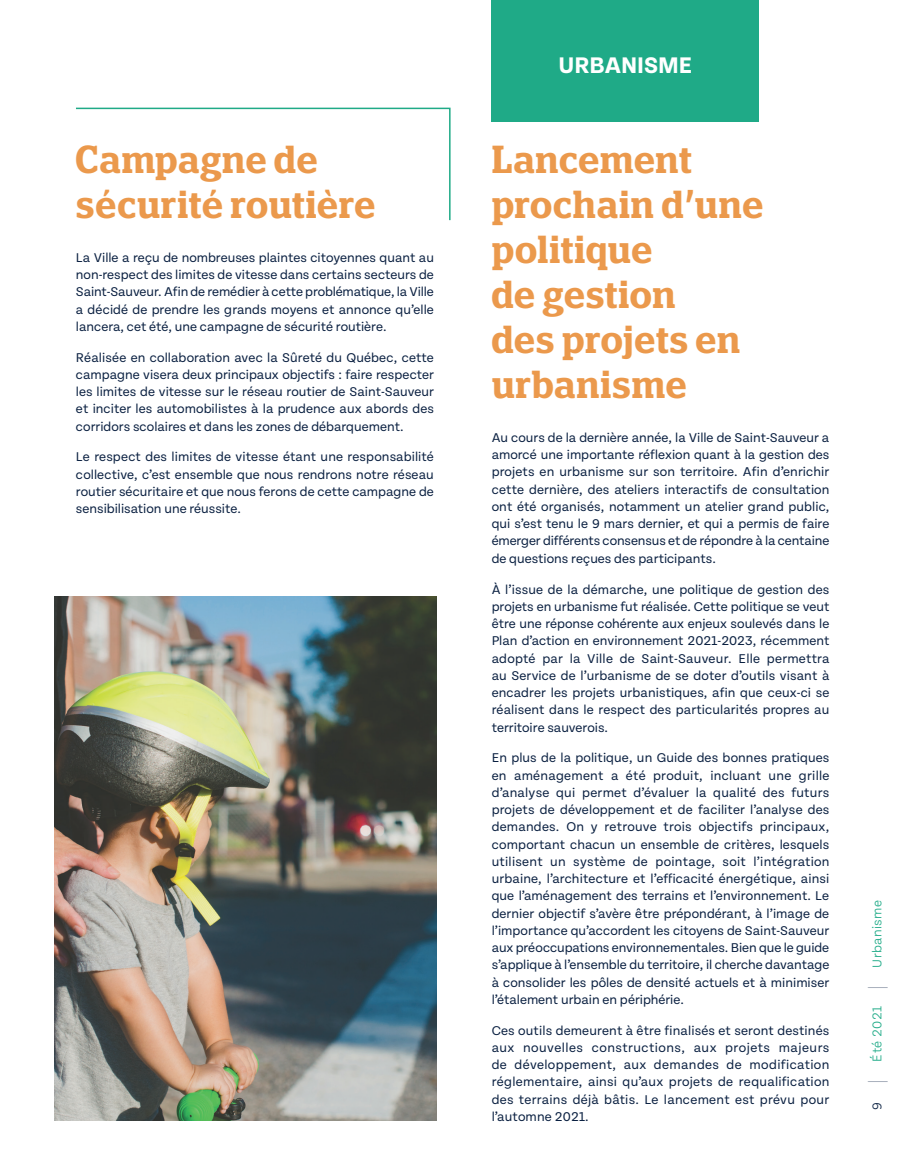
<style>
.page{position:relative;width:905px;height:1175px;background:#fff}
.page>*{position:absolute;margin:0;border:0;box-sizing:border-box;transform-origin:0 0}
.t1{font:600 condensed 39px/45px "Polyphonic";letter-spacing:.02em;color:#eb994c}
.t2{font:700 24px "Tenon";color:#fff}
.t3{font:200 20.4px "Tenon";color:#0a2041;scale:.38 1}
.Texte_courant{font:13.5px/17.2px "Tenon";color:#0a2041;text-align:justify}
.t4{font:300 13.5px "Tenon";letter-spacing:.03em;color:#1faa87}
.t5{font:300 13.5px "Tenon";color:#0a2041}
</style>
<div class="page">
<svg style="left:76px;top:107px;width:375px;height:114px"></svg>
<div style="left:491px;top:0;width:268px;height:121px;background:#1faa87"></div>
<img style="left:54px;top:596px;width:382px;height:524px">
<h1 class="t1" style="left:76px;top:136px;width:301px">Campagne de sécurité routière</h1>
<p class="Texte_courant" style="left:76px;top:249px;width:359px">La Ville a reçu de nombreuses plaintes citoyennes quant au non-respect des limites de vitesse dans certains secteurs de Saint-Sauveur. Afin de remédier à cette problématique, la Ville a décidé de prendre les grands moyens et annonce qu’elle lancera, cet été, une campagne de sécurité routière.</p>
<p class="Texte_courant" style="left:76px;top:349px;width:359px">Réalisée en collaboration avec la Sûreté du Québec, cette campagne visera deux principaux objectifs : faire respecter les limites de vitesse sur le réseau routier de Saint-Sauveur et inciter les automobilistes à la prudence aux abords des corridors scolaires et dans les zones de débarquement.</p>
<p class="Texte_courant" style="left:76px;top:448px;width:359px">Le respect des limites de vitesse étant une responsabilité collective, c’est ensemble que nous rendrons notre réseau routier sécuritaire et que nous ferons de cette campagne de sensibilisation une réussite.</p>
<p class="t2" style="left:558px;top:53px;width:135px">URBANISME</p>
<h1 class="t1" style="left:491px;top:136px;width:273px">Lancement prochain d’une politique<br>de gestion<br>des projets en urbanisme</h1>
<p class="Texte_courant" style="left:491px;top:429px;width:339px">Au cours de la dernière année, la Ville de Saint-Sauveur a amorcé une importante réflexion quant à la gestion des projets en urbanisme sur son territoire. Afin d’enrichir cette dernière, des ateliers interactifs de consultation ont été organisés, notamment un atelier grand public, qui s’est tenu le 9 mars dernier, et qui a permis de faire émerger différents consensus et de répondre à la centaine de questions reçues des participants.</p>
<p class="Texte_courant" style="left:491px;top:580px;width:339px">À l’issue de la démarche, une politique de gestion des projets en urbanisme fut réalisée. Cette politique se veut être une réponse cohérente aux enjeux soulevés dans le Plan d’action en environnement 2021-2023, récemment adopté par la Ville de Saint-Sauveur. Elle permettra au Service de l’urbanisme de se doter d’outils visant à encadrer les projets urbanistiques, afin que ceux-ci se réalisent dans le respect des particularités propres au territoire sauverois.</p>
<p class="Texte_courant" style="left:491px;top:749px;width:339px">En plus de la politique, un Guide des bonnes pratiques en aménagement a été produit, incluant une grille d’analyse qui permet d’évaluer la qualité des futurs projets de développement et de faciliter l’analyse des demandes. On y retrouve trois objectifs principaux, comportant chacun un ensemble de critères, lesquels utilisent un système de pointage, soit l’intégration urbaine, l’architecture et l’efficacité énergétique, ainsi que l’aménagement des terrains et l’environnement. Le dernier objectif s’avère être prépondérant, à l’image de l’importance qu’accordent les citoyens de Saint-Sauveur aux préoccupations environnementales. Bien que le guide s’applique à l’ensemble du territoire, il cherche davantage à consolider les pôles de densité actuels et à minimiser l’étalement urbain en périphérie.</p>
<p class="Texte_courant" style="left:491px;top:1021px;width:339px">Ces outils demeurent à être finalisés et seront destinés aux nouvelles constructions, aux projets majeurs de développement, aux demandes de modification réglementaire, ainsi qu’aux projets de requalification des terrains déjà bâtis. Le lancement est prévu pour l’automne 2021.</p>
<p class="t4" style="left:869px;top:967px;width:69px;rotate:-90deg">Urbanisme</p>
<p class="t3" style="left:866px;top:989px;width:8px;rotate:-90deg">|</p>
<p class="t4" style="left:869px;top:1061px;width:57px;rotate:-90deg">Été 2021</p>
<p class="t3" style="left:866px;top:1082px;width:8px;rotate:-90deg">|</p>
<p class="t5" style="left:869px;top:1109px;width:9px;rotate:-90deg">9</p>
</div>
